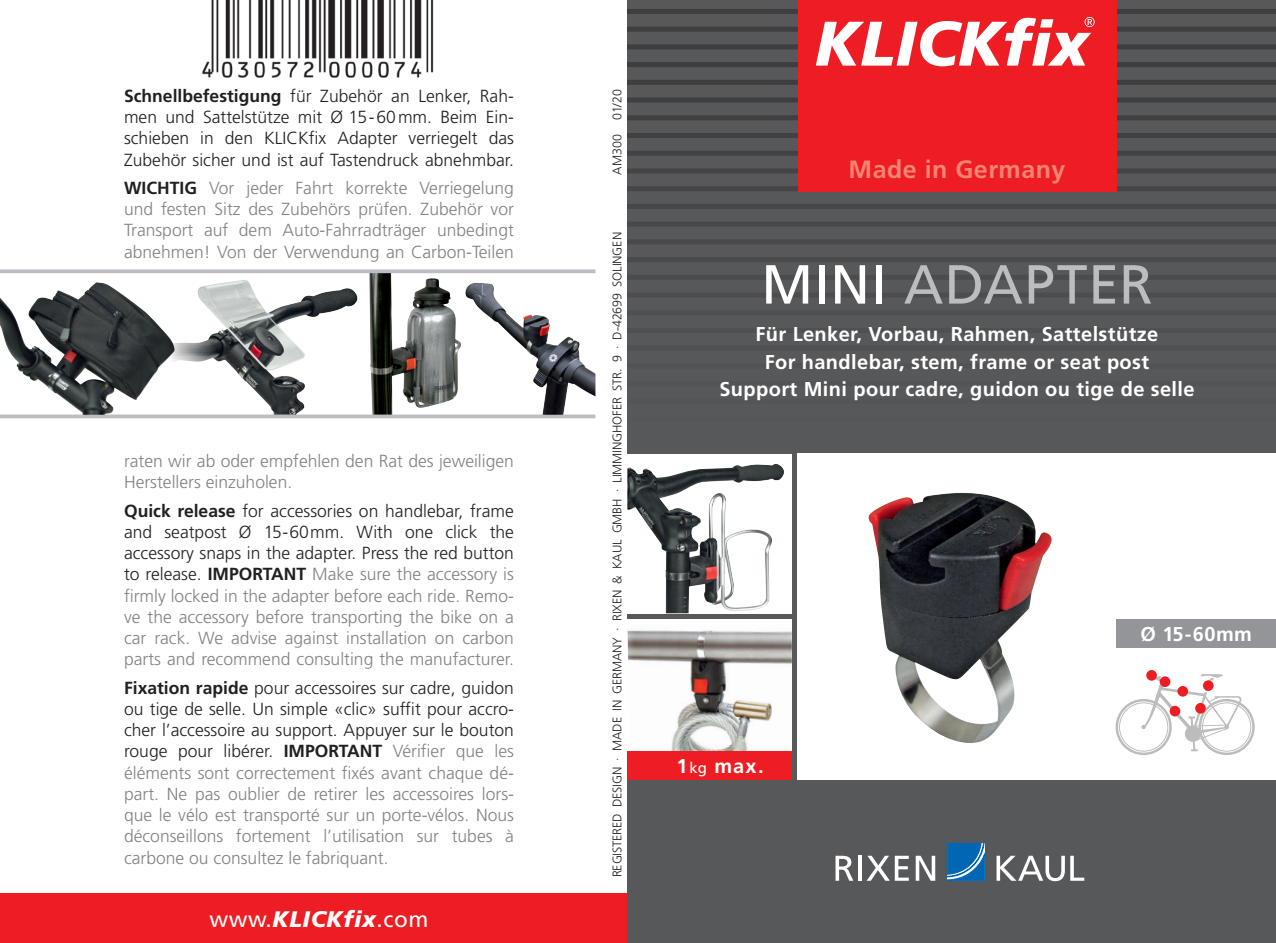
<style>
.page{position:relative;width:1276px;height:943px;background:#fff}
.page>*{position:absolute;margin:0;border:0;box-sizing:border-box;transform-origin:0 0}
.t1{font:55px "Frutiger LT Std";letter-spacing:.015em;color:#bcbdc0}
.t2{font:700 25px "Frutiger LT Std";letter-spacing:.02em;color:#f48472}
.t3{font:22.5px "Frutiger LT Std";letter-spacing:.03em;color:#fff}
.t4{font:700 20px/27.5px "Frutiger LT Std";letter-spacing:.02em;color:#fff;text-align:center}
.t5{font:300 17.5px/21.2px "Frutiger LT Std";color:#808285;text-align:justify}
.t6{font:300 17.5px/21.2px "Frutiger LT Std";color:#231f20;text-align:justify}
.t7{font:300 12.5px "Frutiger LT Std";letter-spacing:-.01em;color:#231f20}
.s1{font-weight:700}
.s2{font-weight:700;color:#231f20}
.s3{color:#231f20}
.s4{font-weight:900;font-style:italic}
.s5{color:#fff}
.s6{font-weight:400;font-size:15px}
</style>
<div class="page">
<div style="left:0;top:893px;width:638px;height:50px;background:#ee1d23"></div>
<div style="left:627px;top:0;width:649px;height:943px;background:#57585a"></div>
<hr style="left:627px;top:434px;width:649px;height:1px;background:#3e3e3f">
<div style="left:627px;top:381px;width:649px;height:5px;background:#535456"></div>
<div style="left:627px;top:363px;width:649px;height:5px;background:#525254"></div>
<div style="left:627px;top:346px;width:649px;height:5px;background:#515153"></div>
<div style="left:627px;top:328px;width:649px;height:5px;background:#4f5052"></div>
<div style="left:627px;top:310px;width:649px;height:5px;background:#4e4f50"></div>
<div style="left:627px;top:292px;width:649px;height:5px;background:#4d4d4f"></div>
<div style="left:627px;top:275px;width:649px;height:5px;background:#4b4c4e"></div>
<div style="left:627px;top:257px;width:649px;height:5px;background:#4a4b4c"></div>
<div style="left:627px;top:239px;width:649px;height:5px;background:#49494b"></div>
<div style="left:627px;top:222px;width:649px;height:5px;background:#484849"></div>
<div style="left:627px;top:204px;width:649px;height:5px;background:#464748"></div>
<div style="left:627px;top:186px;width:649px;height:5px;background:#454547"></div>
<div style="left:627px;top:168px;width:649px;height:5px;background:#3e3e3f"></div>
<div style="left:627px;top:151px;width:649px;height:5px;background:#3e3e3f"></div>
<div style="left:627px;top:133px;width:649px;height:5px;background:#3e3e3f"></div>
<div style="left:627px;top:115px;width:649px;height:5px;background:#3e3e3f"></div>
<div style="left:627px;top:98px;width:649px;height:5px;background:#3e3e3f"></div>
<div style="left:627px;top:80px;width:649px;height:5px;background:#3e3e3f"></div>
<div style="left:627px;top:62px;width:649px;height:5px;background:#3e3e3f"></div>
<div style="left:627px;top:44px;width:649px;height:5px;background:#3e3e3f"></div>
<div style="left:627px;top:27px;width:649px;height:5px;background:#3e3e3f"></div>
<div style="left:627px;top:9px;width:649px;height:5px;background:#3e3e3f"></div>
<svg style="left:0;top:269px;width:596px;height:149px"></svg>
<div style="left:797px;top:0;width:319px;height:191px;background:#ee1d23"></div>
<svg style="left:816px;top:17px;width:278px;height:49px"></svg>
<img style="left:627px;top:621px;width:165px;height:130px">
<div style="left:627px;top:454px;width:165px;height:159px;background:#fff"></div>
<img style="left:627px;top:464px;width:157px;height:149px">
<div style="left:797px;top:454px;width:479px;height:326px;background:#fff"></div>
<img style="left:868px;top:493px;width:184px;height:250px">
<div style="left:627px;top:751px;width:165px;height:29px;background:#ee1d23"></div>
<div style="left:1116px;top:619px;width:160px;height:28px;background:#939598"></div>
<div style="left:1115px;top:699px;width:56px;height:56px;border:2px solid #231f20;border-radius:50%"></div>
<div style="left:1198px;top:699px;width:56px;height:56px;border:2px solid #231f20;border-radius:50%"></div>
<svg style="left:1141px;top:674px;width:101px;height:77px"></svg>
<svg style="left:835px;top:855px;width:18px;height:25px"></svg>
<hr style="left:858px;top:855px;width:4px;height:25px;background:#fff">
<svg style="left:867px;top:855px;width:41px;height:25px"></svg>
<svg style="left:915px;top:855px;width:20px;height:25px"></svg>
<svg style="left:996px;top:855px;width:88px;height:26px"></svg>
<svg style="left:947px;top:843px;width:37px;height:38px"></svg>
<img style="left:202px;top:0;width:232px;height:78px">
<img style="left:465px;top:283px;width:130px;height:132px">
<img style="left:0;top:282px;width:175px;height:133px">
<div style="left:1177px;top:686px;width:11px;height:10px;background:#ee1d23;border-radius:50%"></div>
<div style="left:1169px;top:705px;width:11px;height:11px;background:#ee1d23;border-radius:50%"></div>
<div style="left:1195px;top:703px;width:10px;height:10px;background:#ee1d23;border-radius:50%"></div>
<div style="left:1203px;top:680px;width:10px;height:11px;background:#ee1d23;border-radius:50%"></div>
<div style="left:1159px;top:676px;width:11px;height:11px;background:#ee1d23;border-radius:50%"></div>
<div style="left:1146px;top:670px;width:11px;height:10px;background:#ee1d23;border-radius:50%"></div>
<p class="t6" style="left:124px;top:85px;width:391px"><span class="s1">Schnellbefestigung</span> für Zubehör an Lenker, Rah&shy;men und Sattelstütze mit Ø 15-60mm. Beim Ein&shy;schieben in den KLICKfix Adapter verriegelt das Zubehör sicher und ist auf Tastendruck abnehmbar.</p>
<p class="t5" style="left:124px;top:177px;width:391px"><span class="s2">WICHTIG</span> Vor jeder Fahrt korrekte Verriegelung und festen Sitz des Zubehörs prüfen. Zubehör vor Transport auf dem Auto-Fahrradträger unbedingt abnehmen! Von der Verwendung an Carbon-Teilen</p>
<p class="t5" style="left:124px;top:450px;width:391px">raten wir ab oder empfehlen den Rat des jeweiligen<br>Herstellers einzuholen.</p>
<p class="t5" style="left:124px;top:500px;width:391px"><span class="s2">Quick release</span> <span class="s3">for accessories on handlebar, frame and seatpost Ø 15-60mm. With one click the accessory snaps in the adapter. Press the red button to release.</span> <span class="s2">IMPORTANT</span> Make sure the accessory is firmly locked in the adapter before each ride. Remo&shy;ve the accessory before transporting the bike on a car rack. We advise against installation on carbon parts and recommend consulting the manufacturer.</p>
<p class="t5" style="left:124px;top:677px;width:391px"><span class="s2">Fixation rapide</span> <span class="s3">pour accessoires sur cadre, guidon ou tige de selle. Un simple «clic» suffit pour accro&shy;cher l’accessoire au support. Appuyer sur le bouton rouge pour libérer.</span> <span class="s2">IMPORTANT</span> Vérifier que les éléments sont correctement fixés avant chaque dé&shy;part. Ne pas oublier de retirer les accessoires lors&shy;que le vélo est transporté sur un porte-vélos. Nous déconseillons fortement l’utilisation sur tubes à carbone ou consultez le fabriquant.</p>
<p class="t3" style="left:209px;top:905px;width:221px">www.<span class="s4">KLICKfix</span>.com</p>
<p class="t7" style="left:610px;top:175px;width:87px;rotate:-90deg">AM300 01/20</p>
<p class="t7" style="left:610px;top:877px;width:646px;rotate:-90deg">REGISTERED DESIGN · MADE IN GERMANY · RIXEN &amp; KAUL GMBH · LIMMINGHOFER STR. 9 · D-42699 SOLINGEN</p>
<h2 class="t2" style="left:848px;top:155px;width:218px">Made in Germany</h2>
<h1 class="t1" style="left:761px;top:252px;width:393px"><span class="s5">MINI</span> ADAPTER</h1>
<p class="t4" style="left:719px;top:320px;width:477px">Für Lenker, Vorbau, Rahmen, Sattelstütze<br>For handlebar, stem, frame or seat post<br>Support Mini pour cadre, guidon ou tige de selle</p>
<p class="t4" style="left:676px;top:752px;width:89px">1<span class="s6">kg</span> max.</p>
<p class="t4" style="left:1140px;top:620px;width:113px">Ø 15-60mm</p>
</div>
